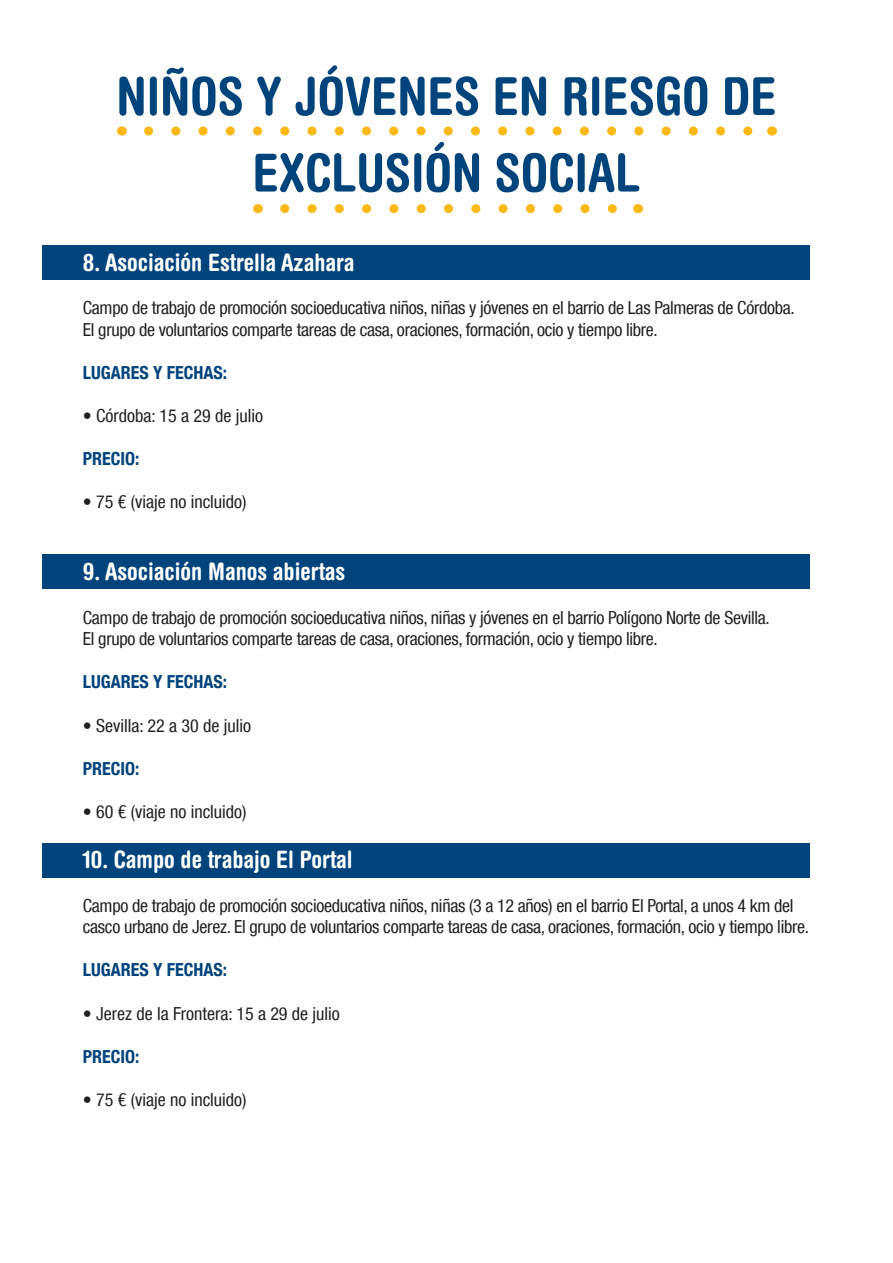
<style>
.page{position:relative;width:893px;height:1263px;background:#fff}
.page>*{position:absolute;margin:0;border:0;box-sizing:border-box;transform-origin:0 0}
.t1{font:700 condensed 52.5px/76.5px "Helvetica Rounded LT Std";color:#00447b;text-align:center}
.t2{font:700 condensed 24px "Helvetica Rounded LT Std";color:#fff}
.t3{font:condensed 18px/21.6px "Helvetica Neue LT Com";letter-spacing:-.015em;color:#231f20}
.t4{font:700 condensed 18px "Helvetica Neue LT Com";color:#00447b}
</style>
<div class="page">
<div style="left:43px;top:843px;width:767px;height:34px;background:#00447b"></div>
<div style="left:43px;top:555px;width:767px;height:34px;background:#00447b"></div>
<div style="left:43px;top:246px;width:767px;height:34px;background:#00447b"></div>
<svg style="left:149px;top:126px;width:604px;height:9px"></svg>
<svg style="left:285px;top:204px;width:332px;height:9px"></svg>
<p class="t1" style="left:116px;top:57px;width:662px">NIÑOS Y JÓVENES EN RIESGO DE<br>EXCLUSIÓN SOCIAL</p>
<p class="t2" style="left:83px;top:248px;width:273px">8. Asociación Estrella Azahara</p>
<p class="t3" style="left:83px;top:297px;width:713px">Campo de trabajo de promoción socioeducativa niños, niñas y jóvenes en el barrio de Las Palmeras de Córdoba.<br>El grupo de voluntarios comparte tareas de casa, oraciones, formación, ocio y tiempo libre.</p>
<p class="t4" style="left:83px;top:362px;width:146px">LUGARES Y FECHAS:</p>
<p class="t3" style="left:83px;top:405px;width:182px">• Córdoba: 15 a 29 de julio</p>
<p class="t4" style="left:83px;top:448px;width:58px">PRECIO:</p>
<p class="t3" style="left:83px;top:491px;width:165px">• 75 € (viaje no incluido)</p>
<p class="t2" style="left:83px;top:557px;width:264px">9. Asociación Manos abiertas</p>
<p class="t3" style="left:83px;top:606px;width:688px">Campo de trabajo de promoción socioeducativa niños, niñas y jóvenes en el barrio Polígono Norte de Sevilla.<br>El grupo de voluntarios comparte tareas de casa, oraciones, formación, ocio y tiempo libre.</p>
<p class="t4" style="left:83px;top:671px;width:146px">LUGARES Y FECHAS:</p>
<p class="t3" style="left:83px;top:714px;width:170px">• Sevilla: 22 a 30 de julio</p>
<p class="t4" style="left:83px;top:758px;width:58px">PRECIO:</p>
<p class="t3" style="left:83px;top:801px;width:165px">• 60 € (viaje no incluido)</p>
<p class="t2" style="left:83px;top:845px;width:271px">10. Campo de trabajo El Portal</p>
<p class="t3" style="left:83px;top:894px;width:728px">Campo de trabajo de promoción socioeducativa niños, niñas (3 a 12 años) en el barrio El Portal, a unos 4 km del casco urbano de Jerez. El grupo de voluntarios comparte tareas de casa, oraciones, formación, ocio y tiempo libre.</p>
<p class="t4" style="left:83px;top:959px;width:146px">LUGARES Y FECHAS:</p>
<p class="t3" style="left:83px;top:1002px;width:258px">• Jerez de la Frontera: 15 a 29 de julio</p>
<p class="t4" style="left:83px;top:1046px;width:58px">PRECIO:</p>
<p class="t3" style="left:83px;top:1089px;width:165px">• 75 € (viaje no incluido)</p>
</div>
